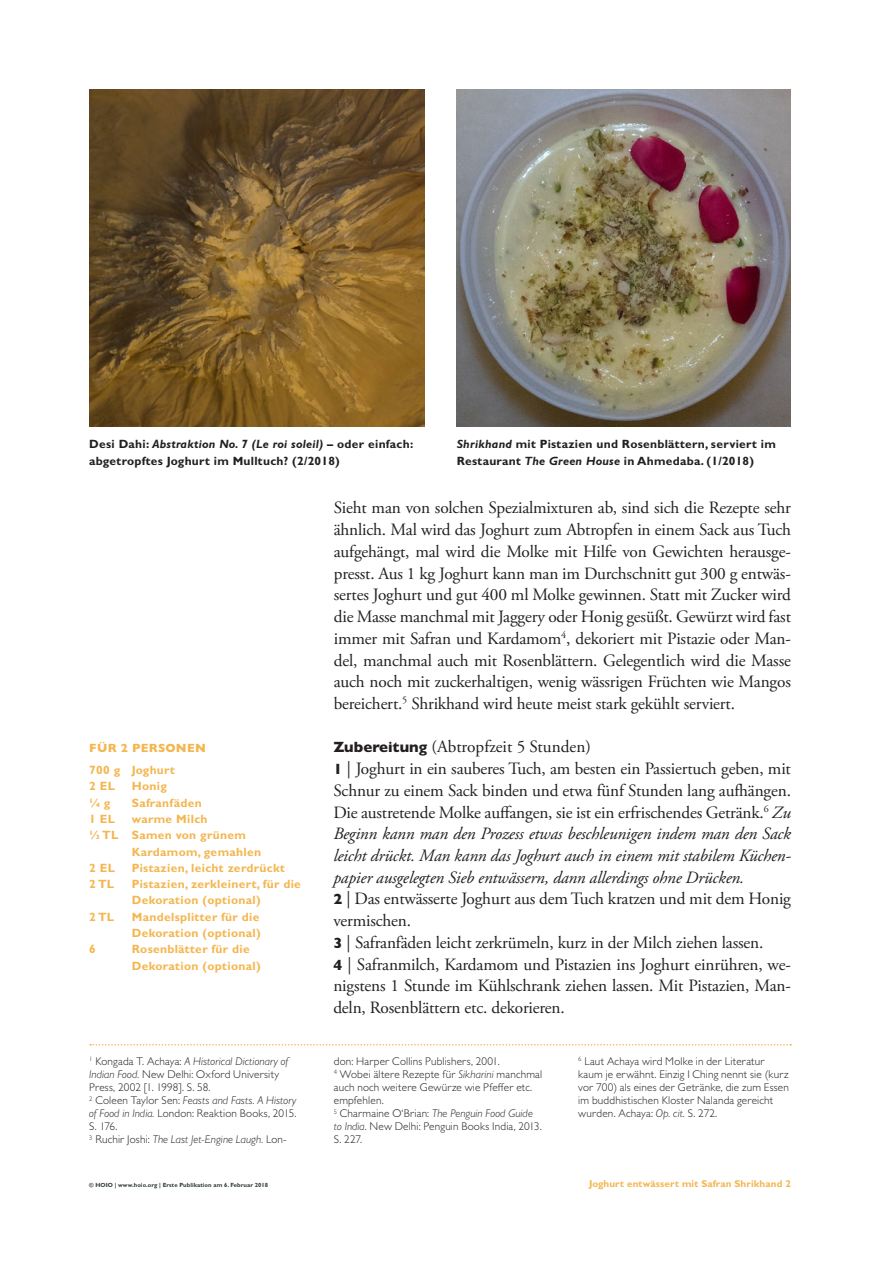
<style>
.page{position:relative;width:893px;height:1263px;background:#fff}
.page>*{position:absolute;margin:0;border:0;box-sizing:border-box;transform-origin:0 0}
.Lauftext_ohne_Einzug{font:17.25px/21.8px "Adobe Garamond Pro";letter-spacing:-.01em;color:#231f20;text-align:justify}
.Zubereitung_-_11_5_R{font:italic 17.25px/21.8px "Adobe Garamond Pro";letter-spacing:-.01em;color:#231f20;text-align:justify}
.Zubereitung_-_11_5_R-2{font:17.25px/21.8px "Adobe Garamond Pro";letter-spacing:-.01em;color:#231f20}
.Zubereitung_Titel{font:17.25px "Adobe Garamond Pro";color:#231f20}
.Zutaten_-_8_Bold{font:700 12px/16.4px "Gill Sans MT Pro";letter-spacing:.025em;color:#f4b650}
.Bildlegende_-_8_Bold{font:700 12px/16.4px "Gill Sans MT Pro";letter-spacing:.02em;color:#231f20}
.Zutaten_Titel_-_8_He{font:800 12px "Gill Sans MT Pro";letter-spacing:.025em;color:#f4b650}
.Anmerkungen_-_7_5_Li{font:300 11.25px/13px "Gill Sans MT Pro";letter-spacing:.015em;color:#231f20}
.Anmerkungen_-_7_5_Li-2{font:italic 300 11.25px "Gill Sans MT Pro";letter-spacing:.005em;color:#231f20}
.t1{font:700 9.9px "Gill Sans MT Pro";letter-spacing:.01em;color:#f4b650}
.Copyright_-_4_Heavy{font:700 6px "Gill Sans MT Pro";letter-spacing:.01em;color:#313b3d}
.s1{font-style:italic}
.s2{font-style:normal}
.s3{font-family:"Gill Sans MT Pro";font-weight:800;font-size:15px}
.s4{font-family:"Gill Sans MT Pro";font-weight:800;font-style:normal;font-size:15px}
</style>
<div class="page">
<svg style="left:90px;top:1044px;width:701px;height:1px"></svg>
<img style="left:456px;top:89px;width:335px;height:337px">
<img style="left:89px;top:89px;width:335px;height:337px">
<p class="Bildlegende_-_8_Bold" style="left:89px;top:436px;width:325px">Desi Dahi: <span class="s1">Abstraktion No. 7 (Le roi soleil)</span> – oder einfach: abgetropftes Joghurt im Mulltuch? (2/2018)</p>
<p class="Bildlegende_-_8_Bold" style="left:457px;top:436px;width:321px"><span class="s1">Shrikhand</span> mit Pistazien und Rosenblättern, serviert im<br>Restaurant <span class="s1">The Green House</span> in Ahmedaba. (1/2018)</p>
<p class="Zutaten_Titel_-_8_He" style="left:89px;top:741px;width:118px">FÜR 2 PERSONEN</p>
<p class="Zutaten_-_8_Bold" style="left:89px;top:762px;width:87px">700 g Joghurt</p>
<p class="Zutaten_-_8_Bold" style="left:89px;top:778px;width:27px">2 EL</p>
<p class="Zutaten_-_8_Bold" style="left:132px;top:778px;width:37px">Honig</p>
<p class="Zutaten_-_8_Bold" style="left:89px;top:794px;width:23px">1/4 g</p>
<p class="Zutaten_-_8_Bold" style="left:132px;top:794px;width:71px">Safranfäden</p>
<p class="Zutaten_-_8_Bold" style="left:89px;top:810px;width:27px">1 EL</p>
<p class="Zutaten_-_8_Bold" style="left:132px;top:810px;width:77px">warme Milch</p>
<p class="Zutaten_-_8_Bold" style="left:132px;top:827px;width:131px;text-indent:-43px">1/3 TL Samen von grünem<br>Kardamom, gemahlen</p>
<p class="Zutaten_-_8_Bold" style="left:89px;top:859px;width:27px">2 EL</p>
<p class="Zutaten_-_8_Bold" style="left:132px;top:859px;width:155px">Pistazien, leicht zerdrückt</p>
<p class="Zutaten_-_8_Bold" style="left:89px;top:876px;width:27px">2 TL</p>
<p class="Zutaten_-_8_Bold" style="left:132px;top:876px;width:171px">Pistazien, zerkleinert, für die<br>Dekoration (optional)</p>
<p class="Zutaten_-_8_Bold" style="left:89px;top:908px;width:27px">2 TL</p>
<p class="Zutaten_-_8_Bold" style="left:132px;top:908px;width:130px">Mandelsplitter für die<br>Dekoration (optional)</p>
<p class="Zutaten_-_8_Bold" style="left:89px;top:941px;width:8px">6</p>
<p class="Zutaten_-_8_Bold" style="left:132px;top:941px;width:130px">Rosenblätter für die<br>Dekoration (optional)</p>
<p class="Anmerkungen_-_7_5_Li" style="left:89px;top:1055px;width:201px"><sup>1</sup> Kongada T. Achaya: <span class="s1">A Historical Dictionary of<br>Indian Food.</span> New Delhi: Oxford University<br>Press, 2002 [1. 1998]. S. 58.</p>
<p class="Anmerkungen_-_7_5_Li" style="left:89px;top:1094px;width:209px;text-align:justify"><sup>2</sup> Coleen Taylor Sen: <span class="s1">Feasts and Fasts. A History of Food in India.</span> London: Reaktion Books, 2015.<br>S. 176.</p>
<p class="Anmerkungen_-_7_5_Li-2" style="left:89px;top:1133px;width:199px"><sup>3</sup> <span class="s2">Ruchir Joshi:</span> The Last Jet-Engine Laugh. <span class="s2">Lon-</span></p>
<p class="Copyright_-_4_Heavy" style="left:89px;top:1181px;width:180px">© HOIO | www.hoio.org | Erste Publikation am 6. Februar 2018</p>
<p class="Lauftext_ohne_Einzug" style="left:334px;top:498px;width:459px">Sieht man von solchen Spezialmixturen ab, sind sich die Rezepte sehr ähnlich. Mal wird das Joghurt zum Abtropfen in einem Sack aus Tuch aufgehängt, mal wird die Molke mit Hilfe von Gewichten herausge&shy;presst. Aus 1 kg Joghurt kann man im Durchschnitt gut 300 g entwäs&shy;sertes Joghurt und gut 400 ml Molke gewinnen. Statt mit Zucker wird die Masse manchmal mit Jaggery oder Honig gesüßt. Gewürzt wird fast immer mit Safran und Kardamom<sup>4</sup>, dekoriert mit Pistazie oder Man&shy;del, manchmal auch mit Rosenblättern. Gelegentlich wird die Masse auch noch mit zuckerhaltigen, wenig wässrigen Früchten wie Mangos bereichert.<sup>5</sup> Shrikhand wird heute meist stark gekühlt serviert.</p>
<p class="Zubereitung_Titel" style="left:333px;top:736px;width:259px"><span class="s3">Zubereitung</span> (Abtropfzeit 5 Stunden)</p>
<p class="Zubereitung_-_11_5_R" style="left:333px;top:758px;width:459px"><span class="s4">1</span> <span class="s2">| Joghurt in ein sauberes Tuch, am besten ein Passiertuch geben, mit Schnur zu einem Sack binden und etwa fünf Stunden lang aufhängen.<br>Die austretende Molke auffangen, sie ist ein erfrischendes Getränk.</span><sup>6</sup> Zu Beginn kann man den Prozess etwas beschleunigen indem man den Sack leicht drückt. Man kann das Joghurt auch in einem mit stabilem Küchen&shy;papier ausgelegten Sieb entwässern, dann allerdings ohne Drücken.</p>
<p class="Zubereitung_-_11_5_R-2" style="left:333px;top:889px;width:459px"><span class="s3">2</span> | Das entwässerte Joghurt aus dem Tuch kratzen und mit dem Honig vermischen.</p>
<p class="Zubereitung_-_11_5_R-2" style="left:333px;top:932px;width:431px"><span class="s3">3</span> | Safranfäden leicht zerkrümeln, kurz in der Milch ziehen lassen.</p>
<p class="Zubereitung_-_11_5_R-2" style="left:333px;top:954px;width:459px;text-align:justify"><span class="s3">4</span> | Safranmilch, Kardamom und Pistazien ins Joghurt einrühren, we&shy;nigstens 1 Stunde im Kühlschrank ziehen lassen. Mit Pistazien, Man&shy;deln, Rosenblättern etc. dekorieren.</p>
<p class="Anmerkungen_-_7_5_Li" style="left:334px;top:1055px;width:167px">don: Harper Collins Publishers, 2001.</p>
<p class="Anmerkungen_-_7_5_Li" style="left:334px;top:1068px;width:210px"><sup>4</sup> Wobei ältere Rezepte für <span class="s1">Sikharini</span> manchmal auch noch weitere Gewürze wie Pfeffer etc. empfehlen.</p>
<p class="Anmerkungen_-_7_5_Li" style="left:334px;top:1107px;width:209px"><sup>5</sup> Charmaine O‘Brian: <span class="s1">The Penguin Food Guide to India</span>. New Delhi: Penguin Books India, 2013.<br>S. 227.</p>
<p class="Anmerkungen_-_7_5_Li" style="left:578px;top:1055px;width:212px"><sup>6</sup> Laut Achaya wird Molke in der Literatur kaum je erwähnt. Einzig I Ching nennt sie (kurz vor 700) als eines der Getränke, die zum Essen im buddhistischen Kloster Nalanda gereicht wurden. Achaya: <span class="s1">Op. cit.</span> S. 272.</p>
<p class="t1" style="left:589px;top:1177px;width:203px">Joghurt entwässert mit Safran Shrikhand 2</p>
</div>
